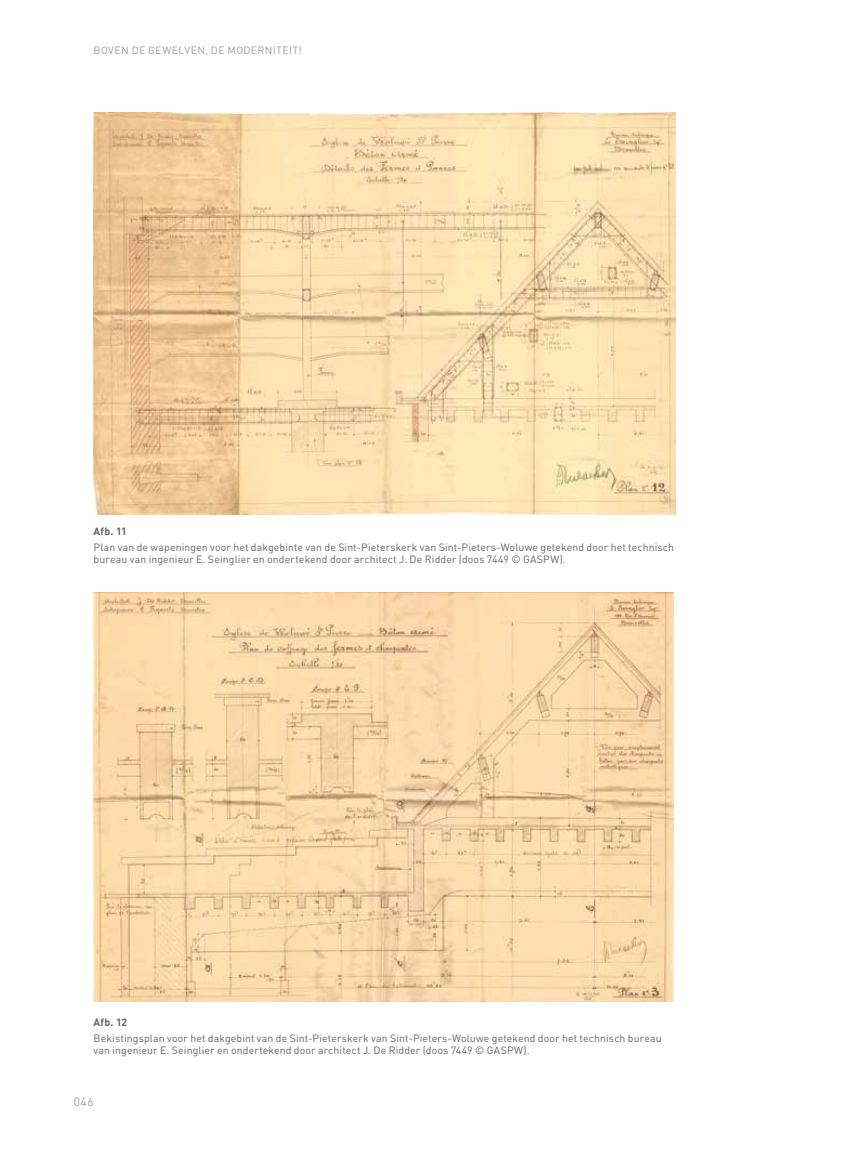
<style>
.page{position:relative;width:851px;height:1149px;background:#fff}
.page>*{position:absolute;margin:0;border:0;box-sizing:border-box;transform-origin:0 0}
.t1{font:12px "DINOT";color:#9d9d9c}
.t2{font:10.5px/12px "DINOT";letter-spacing:.01em;color:#646363}
.t3{font:10.5px "DINOT";letter-spacing:.035em;color:#9d9d9c}
.t4{font:700 10.5px "DINOT";letter-spacing:.025em;color:#646363}
</style>
<div class="page">
<img style="left:94px;top:113px;width:581px;height:401px">
<img style="left:94px;top:592px;width:579px;height:409px">
<p class="t3" style="left:94px;top:44px;width:210px">Boven de gewelven, de moderniteit!</p>
<p class="t4" style="left:94px;top:524px;width:35px">Afb. 11</p>
<p class="t2" style="left:94px;top:540px;width:582px">Plan van de wapeningen voor het dakgebinte van de Sint-Pieterskerk van Sint-Pieters-Woluwe getekend door het technisch bureau van ingenieur E. Seinglier en ondertekend door architect J. De Ridder (doos 7449 © GASPW).</p>
<p class="t4" style="left:94px;top:1015px;width:35px">Afb. 12</p>
<p class="t2" style="left:94px;top:1032px;width:569px">Bekistingsplan voor het dakgebint van de Sint-Pieterskerk van Sint-Pieters-Woluwe getekend door het technisch bureau van ingenieur E. Seinglier en ondertekend door architect J. De Ridder (doos 7449 © GASPW).</p>
<p class="t1" style="left:74px;top:1094px;width:21px">046</p>
</div>
